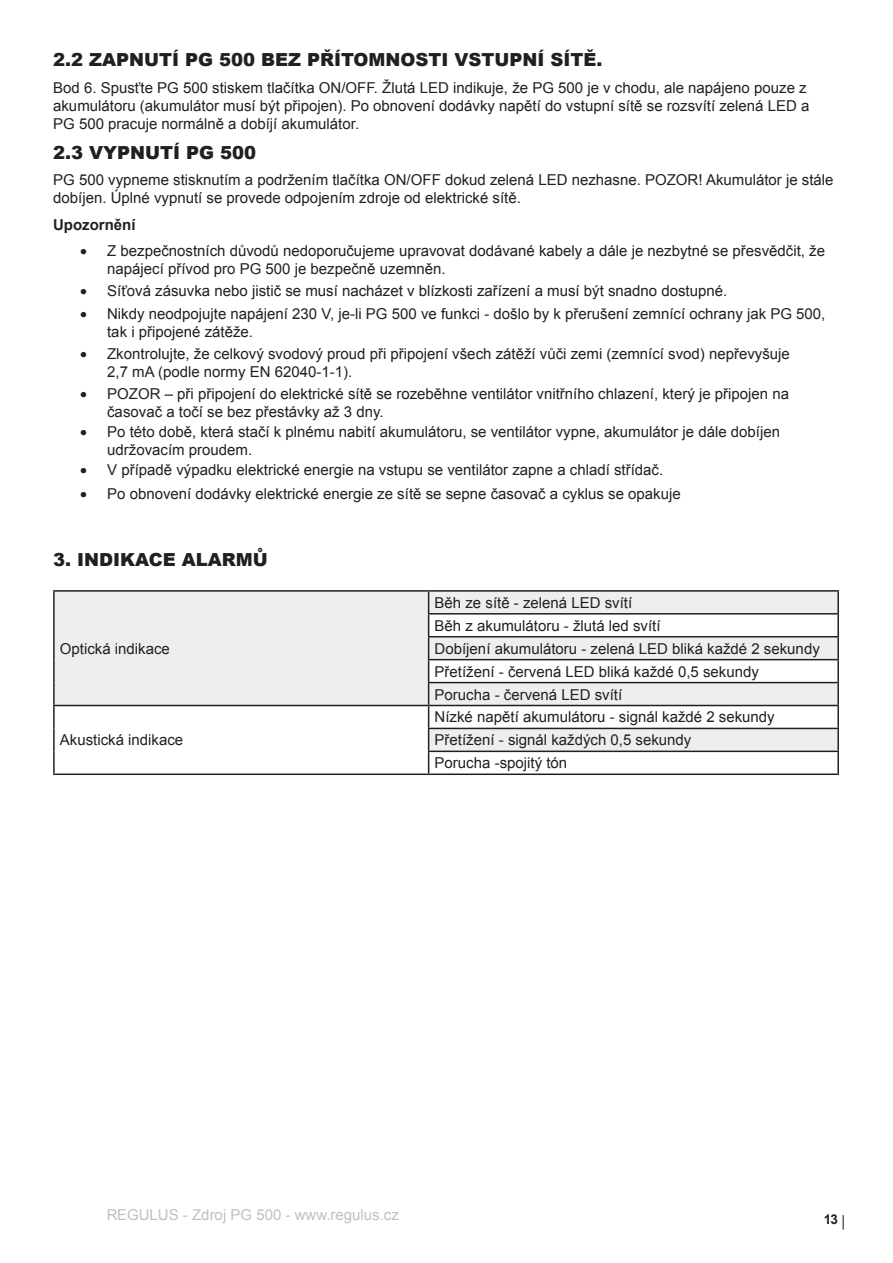
<style>
.page{position:relative;width:893px;height:1263px;background:#fff}
.page>*{position:absolute;margin:0;border:0;box-sizing:border-box;transform-origin:0 0}
.t1{font:900 18px "Arial";color:#231f20}
.t2{font:15px/18px "Arial";color:#231f20}
.t3{font:15px "Arial";color:#808080}
.t4{font:700 15px "Arial";color:#231f20}
.t5{font:700 13.5px "Arial";color:#231f20}
</style>
<div class="page">
<svg style="left:55px;top:592px;width:782px;height:113px;fill:#eeeeef"></svg>
<div style="left:429px;top:728px;width:409px;height:23px;background:#eeeeef"></div>
<hr style="left:53px;top:590px;width:376px;height:2px;background:#231f20">
<hr style="left:53px;top:592px;width:2px;height:22px;background:#231f20">
<hr style="left:429px;top:590px;width:410px;height:2px;background:#231f20">
<hr style="left:837px;top:592px;width:2px;height:21px;background:#231f20">
<hr style="left:53px;top:614px;width:2px;height:23px;background:#231f20">
<hr style="left:428px;top:613px;width:411px;height:1px;background:#231f20">
<hr style="left:837px;top:614px;width:2px;height:22px;background:#231f20">
<hr style="left:53px;top:637px;width:2px;height:23px;background:#231f20">
<hr style="left:428px;top:636px;width:411px;height:1px;background:#231f20">
<hr style="left:837px;top:637px;width:2px;height:22px;background:#231f20">
<hr style="left:53px;top:660px;width:2px;height:22px;background:#231f20">
<hr style="left:428px;top:659px;width:411px;height:1px;background:#231f20">
<hr style="left:837px;top:660px;width:2px;height:22px;background:#231f20">
<hr style="left:53px;top:682px;width:2px;height:23px;background:#231f20">
<hr style="left:428px;top:682px;width:411px;height:1px;background:#231f20">
<hr style="left:837px;top:683px;width:2px;height:22px;background:#231f20">
<hr style="left:53px;top:705px;width:376px;height:1px;background:#231f20">
<hr style="left:53px;top:706px;width:2px;height:22px;background:#231f20">
<hr style="left:429px;top:705px;width:410px;height:1px;background:#231f20">
<hr style="left:837px;top:706px;width:2px;height:22px;background:#231f20">
<hr style="left:53px;top:728px;width:2px;height:23px;background:#231f20">
<hr style="left:428px;top:728px;width:411px;height:1px;background:#231f20">
<hr style="left:837px;top:729px;width:2px;height:22px;background:#231f20">
<hr style="left:53px;top:751px;width:2px;height:22px;background:#231f20">
<hr style="left:428px;top:751px;width:411px;height:1px;background:#231f20">
<svg style="left:428px;top:592px;width:1px;height:181px"></svg>
<hr style="left:837px;top:752px;width:2px;height:21px;background:#231f20">
<hr style="left:53px;top:773px;width:376px;height:2px;background:#231f20">
<hr style="left:429px;top:773px;width:410px;height:2px;background:#231f20">
<p class="t1" style="left:53px;top:47px;width:551px">2.2 ZAPNUTÍ PG 500 BEZ PŘÍTOMNOSTI VSTUPNÍ SÍTĚ.</p>
<p class="t2" style="left:53px;top:78px;width:758px">Bod 6. Spusťte PG 500 stiskem tlačítka ON/OFF. Žlutá LED indikuje, že PG 500 je v chodu, ale napájeno pouze z akumulátoru (akumulátor musí být připojen). Po obnovení dodávky napětí do vstupní sítě se rozsvítí zelená LED a<br>PG 500 pracuje normálně a dobíjí akumulátor.</p>
<p class="t1" style="left:53px;top:139px;width:204px">2.3 VYPNUTÍ PG 500</p>
<p class="t2" style="left:53px;top:171px;width:782px">PG 500 vypneme stisknutím a podržením tlačítka ON/OFF dokud zelená LED nezhasne. POZOR! Akumulátor je stále dobíjen. Úplné vypnutí se provede odpojením zdroje od elektrické sítě.</p>
<p class="t4" style="left:53px;top:215px;width:84px">Upozornění</p>
<p class="t2" style="left:107px;top:242px;width:719px;text-indent:-27px">• Z bezpečnostních důvodů nedoporučujeme upravovat dodávané kabely a dále je nezbytné se přesvědčit, že napájecí přívod pro PG 500 je bezpečně uzemněn.</p>
<p class="t2" style="left:80px;top:282px;width:649px">• Síťová zásuvka nebo jistič se musí nacházet v blízkosti zařízení a musí být snadno dostupné.</p>
<p class="t2" style="left:107px;top:305px;width:720px;text-indent:-27px">• Nikdy neodpojujte napájení 230 V, je-li PG 500 ve funkci - došlo by k přerušení zemnící ochrany jak PG 500, tak i připojené zátěže.</p>
<p class="t2" style="left:107px;top:345px;width:684px;text-indent:-27px">• Zkontrolujte, že celkový svodový proud při připojení všech zátěží vůči zemi (zemnící svod) nepřevyšuje<br>2,7 mA (podle normy EN 62040-1-1).</p>
<p class="t2" style="left:107px;top:385px;width:683px;text-indent:-27px">• POZOR – při připojení do elektrické sítě se rozeběhne ventilátor vnitřního chlazení, který je připojen na časovač a točí se bez přestávky až 3 dny.</p>
<p class="t2" style="left:107px;top:423px;width:674px;text-indent:-27px">• Po této době, která stačí k plnému nabití akumulátoru, se ventilátor vypne, akumulátor je dále dobíjen udržovacím proudem.</p>
<p class="t2" style="left:80px;top:461px;width:585px">• V případě výpadku elektrické energie na vstupu se ventilátor zapne a chladí střídač.</p>
<p class="t2" style="left:80px;top:485px;width:602px">• Po obnovení dodávky elektrické energie ze sítě se sepne časovač a cyklus se opakuje</p>
<p class="t1" style="left:53px;top:547px;width:216px">3. INDIKACE ALARMŮ</p>
<p class="t2" style="left:60px;top:639px;width:112px">Optická indikace</p>
<p class="t2" style="left:60px;top:731px;width:125px">Akustická indikace</p>
<p class="t2" style="left:435px;top:594px;width:199px">Běh ze sítě - zelená LED svítí</p>
<p class="t2" style="left:435px;top:617px;width:227px">Běh z akumulátoru - žlutá led svítí</p>
<p class="t2" style="left:435px;top:639px;width:387px">Dobíjení akumulátoru - zelená LED bliká každé 2 sekundy</p>
<p class="t2" style="left:435px;top:662px;width:326px">Přetížení - červená LED bliká každé 0,5 sekundy</p>
<p class="t2" style="left:435px;top:685px;width:189px">Porucha - červená LED svítí</p>
<p class="t2" style="left:435px;top:708px;width:342px">Nízké napětí akumulátoru - signál každé 2 sekundy</p>
<p class="t2" style="left:435px;top:731px;width:258px">Přetížení - signál každých 0,5 sekundy</p>
<p class="t2" style="left:435px;top:754px;width:134px">Porucha -spojitý tón</p>
<p class="t3" style="left:106px;top:1205px;width:294px">REGULUS - Zdroj PG 500 - www.regulus.cz</p>
<p class="t5" style="left:824px;top:1210px;width:25px">13 <sub>│</sub></p>
</div>
